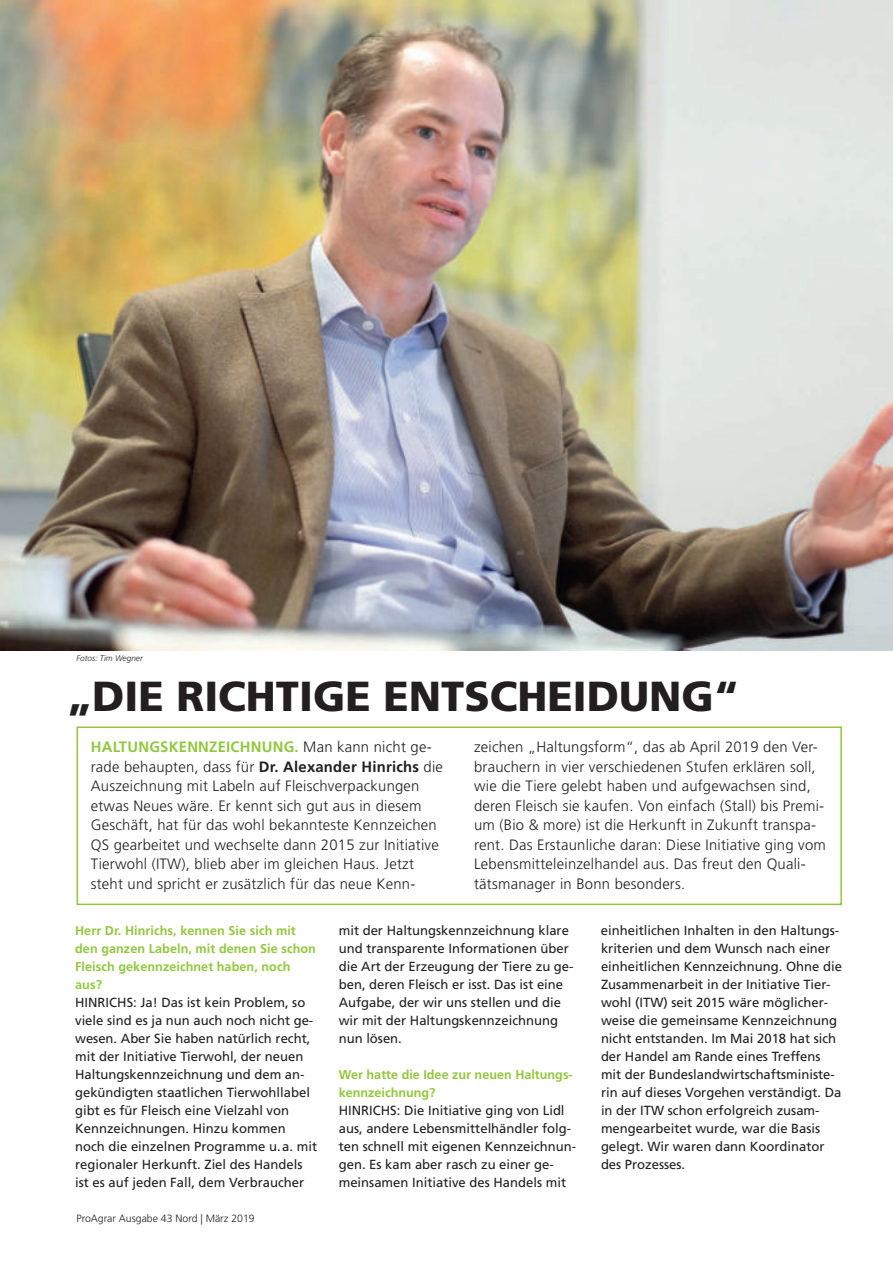
<style>
.page{position:relative;width:893px;height:1263px;background:#fff}
.page>*{position:absolute;margin:0;border:0;box-sizing:border-box;transform-origin:0 0}
.t1{font:900 42px "Frutiger LT";color:#231f20}
.t2{font:300 15px/19.5px "Frutiger LT";letter-spacing:.015em;color:#231f20}
.t3{font:700 15px "Frutiger";letter-spacing:.015em;color:#92c73d}
.t4{font:13.2px/18px "Frutiger LT";color:#231f20}
.t5{font:700 12.75px/18px "Frutiger LT";letter-spacing:.005em;color:#92c73d}
.t6{font:300 10.5px "Frutiger LT";color:#231f20}
.t7{font:italic 300 8.25px "Frutiger LT";color:#231f20}
.s1{font-family:"Frutiger LT";font-weight:300;color:#231f20}
.s2{font-weight:700}
</style>
<div class="page">
<div style="left:77px;top:726px;width:765px;height:179px;border:1px solid #92c73d"></div>
<hr style="left:0;top:55px;width:893px;height:1px;background:#92c73d">
<img style="left:0;top:1px;width:892px;height:649px">
<p class="t7" style="left:77px;top:654px;width:68px">Fotos: Tim Wegner</p>
<h1 class="t1" style="left:67px;top:674px;width:674px">„DIE RICHTIGE ENTSCHEIDUNG“</h1>
<p class="t3" style="left:91px;top:741px;width:342px">HALTUNGSKENNZEICHNUNG. <span class="s1">Man kann nicht ge-</span></p>
<p class="t2" style="left:91px;top:758px;width:354px">rade behaupten, dass für <span class="s2">Dr. Alexander Hinrichs</span> die Auszeichnung mit Labeln auf Fleischverpackungen etwas Neues wäre. Er kennt sich gut aus in diesem Geschäft, hat für das wohl bekannteste Kennzeichen QS gearbeitet und wechselte dann 2015 zur Initiative Tierwohl (ITW), blieb aber im gleichen Haus. Jetzt steht und spricht er zusätzlich für das neue Kenn-</p>
<p class="t2" style="left:474px;top:738px;width:353px">zeichen „Haltungsform“, das ab April 2019 den Ver&shy;brauchern in vier verschiedenen Stufen erklären soll, wie die Tiere gelebt haben und aufgewachsen sind, deren Fleisch sie kaufen. Von einfach (Stall) bis Premi&shy;um (Bio &amp; more) ist die Herkunft in Zukunft transpa&shy;rent. Das Erstaunliche daran: Diese Initiative ging vom Lebensmitteleinzelhandel aus. Das freut den Quali&shy;tätsmanager in Bonn besonders.</p>
<p class="t5" style="left:75px;top:922px;width:242px">Herr Dr. Hinrichs, kennen Sie sich mit den ganzen Labeln, mit denen Sie schon<br>Fleisch gekennzeichnet haben, noch aus?</p>
<p class="t4" style="left:75px;top:994px;width:244px">HINRICHS: Ja! Das ist kein Problem, so viele sind es ja nun auch noch nicht ge&shy;wesen. Aber Sie haben natürlich recht, mit der Initiative Tierwohl, der neuen Haltungskennzeichnung und dem an&shy;gekündigten staatlichen Tierwohllabel gibt es für Fleisch eine Vielzahl von Kennzeichnungen. Hinzu kommen noch die einzelnen Programme u. a. mit regionaler Herkunft. Ziel des Handels ist es auf jeden Fall, dem Verbraucher</p>
<p class="t6" style="left:77px;top:1214px;width:180px">ProAgrar Ausgabe 43 Nord | März 2019</p>
<p class="t4" style="left:339px;top:922px;width:236px">mit der Haltungskennzeichnung klare und transparente Informationen über die Art der Erzeugung der Tiere zu ge&shy;ben, deren Fleisch er isst. Das ist eine Aufgabe, der wir uns stellen und die wir mit der Haltungskennzeichnung nun lösen.</p>
<p class="t5" style="left:339px;top:1066px;width:236px">Wer hatte die Idee zur neuen Haltungs&shy;kennzeichnung?</p>
<p class="t4" style="left:339px;top:1102px;width:239px">HINRICHS: Die Initiative ging von Lidl aus, andere Lebensmittelhändler folg&shy;ten schnell mit eigenen Kennzeichnun&shy;gen. Es kam aber rasch zu einer ge&shy;meinsamen Initiative des Handels mit</p>
<p class="t4" style="left:601px;top:922px;width:242px">einheitlichen Inhalten in den Haltungs&shy;kriterien und dem Wunsch nach einer einheitlichen Kennzeichnung. Ohne die Zusammenarbeit in der Initiative Tier&shy;wohl (ITW) seit 2015 wäre möglicher&shy;weise die gemeinsame Kennzeichnung nicht entstanden. Im Mai 2018 hat sich der Handel am Rande eines Treffens mit der Bundeslandwirtschaftsministe&shy;rin auf dieses Vorgehen verständigt. Da in der ITW schon erfolgreich zusam&shy;mengearbeitet wurde, war die Basis gelegt. Wir waren dann Koordinator des Prozesses.</p>
</div>
